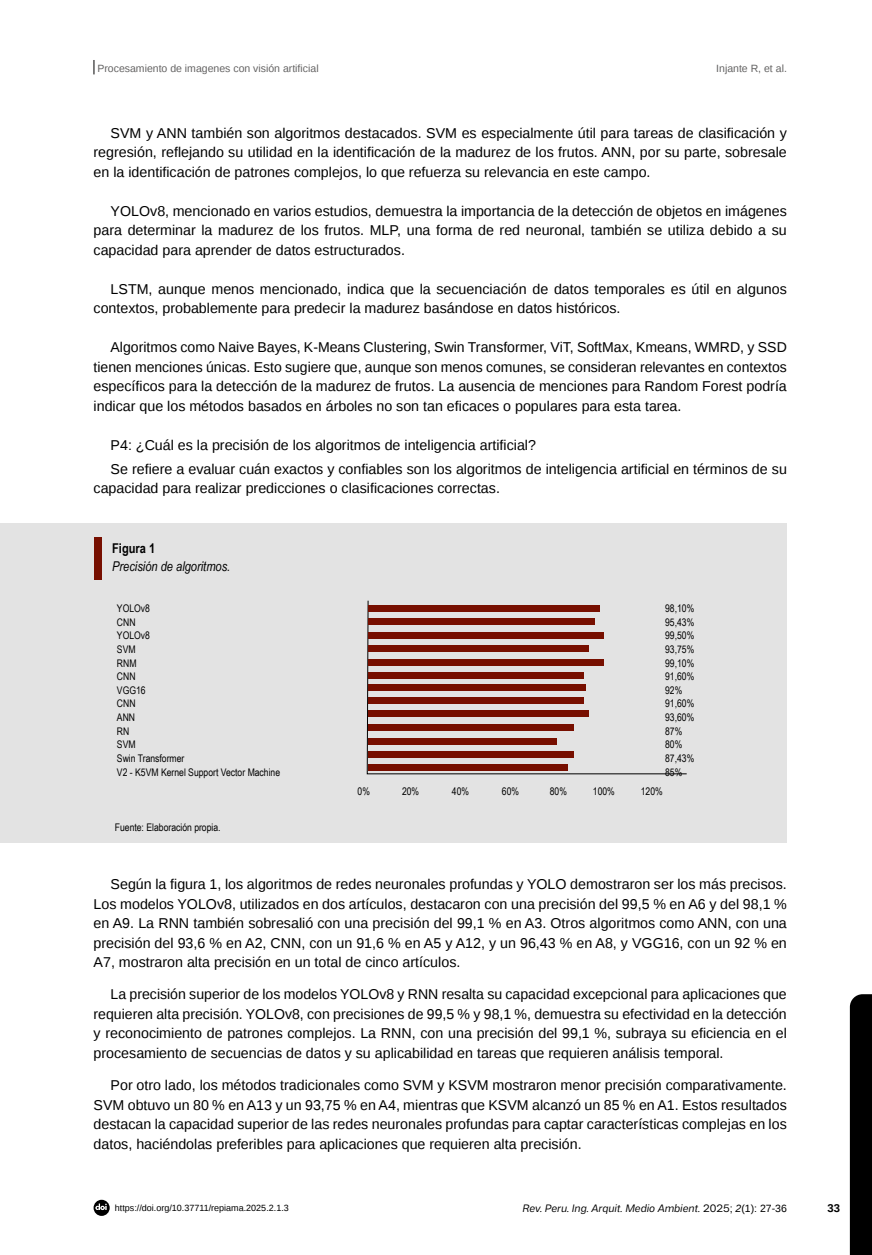
<style>
.page{position:relative;width:872px;height:1255px;background:#fff}
.page>*{position:absolute;margin:0;border:0;box-sizing:border-box;transform-origin:0 0}
.t1{font:14.25px/19.5px "Liberation Sans";color:#000;text-align:justify}
.t2{font:italic 13.5px "Arial Narrow";color:#000}
.t3{font:700 13.5px "Arial Narrow";color:#000}
.t4{font:700 11.25px "Liberation Sans";color:#000}
.t5{font:10.5px "Arial Narrow";color:#000}
.t6{font:10.5px "Liberation Sans";color:#646363}
.t7{font:italic 10.5px "Cabrion";color:#000}
.t8{font:9px "Liberation Sans";color:#000}
.s1{font-style:normal}
.s2{font-family:"Liberation Sans";font-style:normal}
.s3{font-family:"Liberation Sans"}
</style>
<div class="page">
<div style="left:850px;top:994px;width:22px;height:260px;background:#000"></div>
<svg style="left:94px;top:1199px;width:16px;height:16px"></svg>
<svg style="left:94px;top:60px;width:1px;height:14px"></svg>
<div style="left:0;top:523px;width:787px;height:320px;background:#e3e3e3"></div>
<div style="left:94px;top:537px;width:8px;height:42px;background:#770f00"></div>
<svg style="left:366px;top:600px;width:321px;height:174px"></svg>
<div style="left:368px;top:605px;width:232px;height:7px;background:#770f00"></div>
<div style="left:368px;top:618px;width:227px;height:7px;background:#770f00"></div>
<div style="left:368px;top:631px;width:236px;height:7px;background:#770f00"></div>
<div style="left:368px;top:645px;width:221px;height:7px;background:#770f00"></div>
<div style="left:368px;top:659px;width:236px;height:6px;background:#770f00"></div>
<div style="left:368px;top:672px;width:216px;height:7px;background:#770f00"></div>
<div style="left:368px;top:697px;width:216px;height:6px;background:#770f00"></div>
<div style="left:368px;top:684px;width:218px;height:6px;background:#770f00"></div>
<div style="left:368px;top:710px;width:221px;height:7px;background:#770f00"></div>
<div style="left:368px;top:724px;width:206px;height:6px;background:#770f00"></div>
<div style="left:368px;top:737px;width:189px;height:7px;background:#770f00"></div>
<div style="left:368px;top:750px;width:206px;height:7px;background:#770f00"></div>
<div style="left:368px;top:764px;width:200px;height:7px;background:#770f00"></div>
<p class="t6" style="left:97px;top:62px;width:223px">Procesamiento de imagenes con visión artificial</p>
<p class="t6" style="left:716px;top:62px;width:72px">Injante R, et al.</p>
<p class="t1" style="left:94px;top:124px;width:695px;text-indent:17px">SVM y ANN también son algoritmos destacados. SVM es especialmente útil para tareas de clasificación y regresión, reflejando su utilidad en la identificación de la madurez de los frutos. ANN, por su parte, sobresale en la identificación de patrones complejos, lo que refuerza su relevancia en este campo.</p>
<p class="t1" style="left:94px;top:202px;width:695px;text-indent:17px">YOLOv8, mencionado en varios estudios, demuestra la importancia de la detección de objetos en imágenes para determinar la madurez de los frutos. MLP, una forma de red neuronal, también se utiliza debido a su capacidad para aprender de datos estructurados.</p>
<p class="t1" style="left:94px;top:280px;width:695px;text-indent:17px">LSTM, aunque menos mencionado, indica que la secuenciación de datos temporales es útil en algunos contextos, probablemente para predecir la madurez basándose en datos históricos.</p>
<p class="t1" style="left:94px;top:338px;width:695px;text-indent:17px">Algoritmos como Naive Bayes, K-Means Clustering, Swin Transformer, ViT, SoftMax, Kmeans, WMRD, y SSD tienen menciones únicas. Esto sugiere que, aunque son menos comunes, se consideran relevantes en contextos específicos para la detección de la madurez de frutos. La ausencia de menciones para Random Forest podría indicar que los métodos basados en árboles no son tan eficaces o populares para esta tarea.</p>
<p class="t1" style="left:111px;top:434px;width:678px;line-height:23.7px">P4: ¿Cuál es la precisión de los algoritmos de inteligencia artificial?<br>Se refiere a evaluar cuán exactos y confiables son los algoritmos de inteligencia artificial en términos de su</p>
<p class="t1" style="left:94px;top:479px;width:408px">capacidad para realizar predicciones o clasificaciones correctas.</p>
<p class="t3" style="left:112px;top:538px;width:45px">Figura 1</p>
<p class="t2" style="left:112px;top:556px;width:120px">Precisión de algoritmos.</p>
<p class="t5" style="left:117px;top:600px;width:35px">YOLOv8</p>
<p class="t5" style="left:665px;top:600px;width:31px">98,10%</p>
<p class="t5" style="left:117px;top:628px;width:35px">YOLOv8</p>
<p class="t5" style="left:665px;top:628px;width:31px">99,50%</p>
<p class="t5" style="left:117px;top:614px;width:20px">CNN</p>
<p class="t5" style="left:665px;top:614px;width:31px">95,43%</p>
<p class="t5" style="left:117px;top:641px;width:20px">SVM</p>
<p class="t5" style="left:665px;top:641px;width:31px">93,75%</p>
<p class="t5" style="left:117px;top:655px;width:21px">RNM</p>
<p class="t5" style="left:665px;top:655px;width:31px">99,10%</p>
<p class="t5" style="left:117px;top:668px;width:20px">CNN</p>
<p class="t5" style="left:665px;top:668px;width:31px">91,60%</p>
<p class="t5" style="left:117px;top:682px;width:30px">VGG16</p>
<p class="t5" style="left:665px;top:682px;width:19px">92%</p>
<p class="t5" style="left:117px;top:696px;width:20px">CNN</p>
<p class="t5" style="left:665px;top:696px;width:31px">91,60%</p>
<p class="t5" style="left:117px;top:709px;width:20px">ANN</p>
<p class="t5" style="left:665px;top:709px;width:31px">93,60%</p>
<p class="t5" style="left:117px;top:723px;width:14px">RN</p>
<p class="t5" style="left:665px;top:723px;width:19px">87%</p>
<p class="t5" style="left:117px;top:737px;width:20px">SVM</p>
<p class="t5" style="left:665px;top:737px;width:19px">80%</p>
<p class="t5" style="left:117px;top:750px;width:69px">Swin Transformer</p>
<p class="t5" style="left:665px;top:750px;width:31px">87,43%</p>
<p class="t5" style="left:117px;top:764px;width:165px">V2 - K5VM Kernel Support Vector Machine</p>
<p class="t5" style="left:665px;top:764px;width:19px">85%</p>
<p class="t5" style="left:357px;top:783px;width:14px">0%</p>
<p class="t5" style="left:402px;top:783px;width:19px">20%</p>
<p class="t5" style="left:452px;top:783px;width:19px">40%</p>
<p class="t5" style="left:502px;top:783px;width:19px">60%</p>
<p class="t5" style="left:550px;top:783px;width:19px">80%</p>
<p class="t5" style="left:593px;top:783px;width:24px">100%</p>
<p class="t5" style="left:641px;top:783px;width:24px">120%</p>
<p class="t5" style="left:115px;top:819px;width:107px">Fuente: Elaboración propia.</p>
<p class="t1" style="left:94px;top:874px;width:695px;text-indent:17px">Según la figura 1, los algoritmos de redes neuronales profundas y YOLO demostraron ser los más precisos.<br>Los modelos YOLOv8, utilizados en dos artículos, destacaron con una precisión del 99,5 % en A6 y del 98,1 % en A9. La RNN también sobresalió con una precisión del 99,1 % en A3. Otros algoritmos como ANN, con una precisión del 93,6 % en A2, CNN, con un 91,6 % en A5 y A12, y un 96,43 % en A8, y VGG16, con un 92 % en A7, mostraron alta precisión en un total de cinco artículos.</p>
<p class="t1" style="left:94px;top:985px;width:695px;text-indent:17px">La precisión superior de los modelos YOLOv8 y RNN resalta su capacidad excepcional para aplicaciones que requieren alta precisión. YOLOv8, con precisiones de 99,5 % y 98,1 %, demuestra su efectividad en la detección y reconocimiento de patrones complejos. La RNN, con una precisión del 99,1 %, subraya su eficiencia en el procesamiento de secuencias de datos y su aplicabilidad en tareas que requieren análisis temporal.</p>
<p class="t1" style="left:94px;top:1075px;width:695px;text-indent:17px">Por otro lado, los métodos tradicionales como SVM y KSVM mostraron menor precisión comparativamente.<br>SVM obtuvo un 80 % en A13 y un 93,75 % en A4, mientras que KSVM alcanzó un 85 % en A1. Estos resultados destacan la capacidad superior de las redes neuronales profundas para captar características complejas en los datos, haciéndolas preferibles para aplicaciones que requieren alta precisión.</p>
<p class="t8" style="left:115px;top:1202px;width:175px">https://doi.org/10.37711/repiama.2025.2.1.3</p>
<p class="t7" style="left:522px;top:1201px;width:266px">Rev. Peru. Ing. Arquit. Medio Ambient. <span class="s1">2025</span><span class="s2">;</span> <span class="s3">2</span><span class="s2">(1): 27-36</span></p>
<p class="t4" style="left:827px;top:1200px;width:14px">33</p>
</div>
